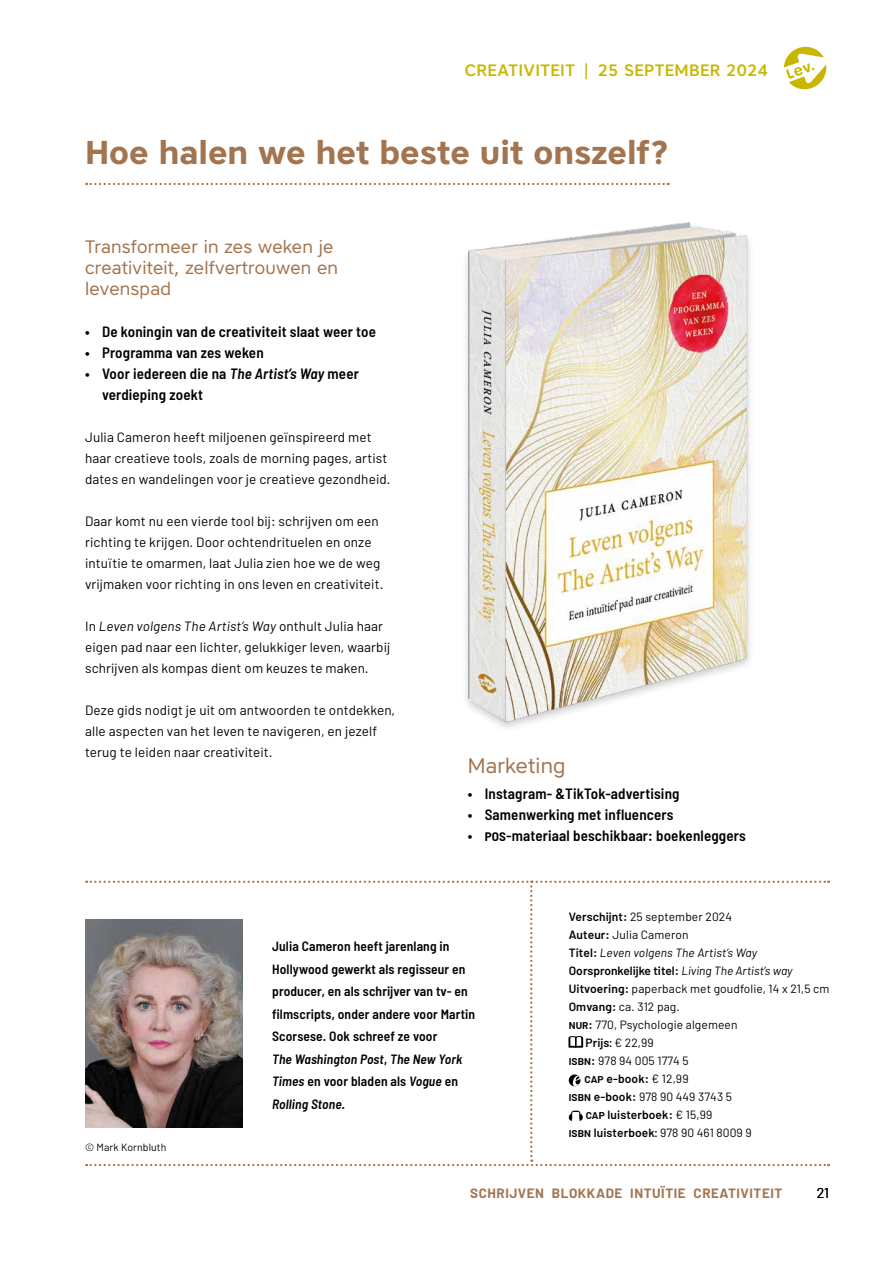
<style>
.page{position:relative;width:893px;height:1263px;background:#fff}
.page>*{position:absolute;margin:0;border:0;box-sizing:border-box;transform-origin:0 0}
.t1{font:700 33px "Core Sans A65";color:#a27550}
.t2{font:21px "Core Sans A45";letter-spacing:.01em;color:#a27550}
.t3{font:18px/21px "Core Sans A45";letter-spacing:.01em;color:#a27550}
.t4{font:500 16.5px "Core Sans A55";letter-spacing:.02em;color:#c8b700}
.t5{font:600 semi-condensed 15px/21px "Barlow";letter-spacing:.01em;color:#000}
.t6{font:14.25px "Barlow";color:#000}
.t7{font:13.5px/21px "Barlow";letter-spacing:.01em;color:#000}
.t8{font:600 semi-condensed 13.5px/22.5px "Barlow";letter-spacing:.01em;color:#000}
.t9{font:700 13.5px "Barlow";letter-spacing:.04em;color:#a27550}
.t10{font:12px "Barlow";letter-spacing:.01em;color:#000}
.t11{font:600 12px "Barlow";letter-spacing:.01em;color:#000}
.t12{font:italic 12px "Barlow";letter-spacing:.01em;color:#000}
.t13{font:10.5px "Barlow";letter-spacing:.01em;color:#000}
.s1{font-style:italic}
.s2{font-weight:600}
.s3{font-weight:600;font-style:normal}
.s4{font-weight:400;font-style:italic}
.s5{font-family:"Korb";font-weight:700}
.s6{font-weight:400}
</style>
<div class="page">
<svg style="left:784px;top:46px;width:43px;height:44px"></svg>
<svg style="left:86px;top:183px;width:583px;height:2px"></svg>
<svg style="left:86px;top:881px;width:743px;height:285px"></svg>
<img style="left:85px;top:919px;width:157px;height:208px">
<img style="left:466px;top:222px;width:284px;height:506px">
<p class="t4" style="left:465px;top:59px;width:305px">CREATIVITEIT | 25 SEPTEMBER 2024</p>
<h1 class="t1" style="left:85px;top:131px;width:585px">Hoe halen we het beste uit onszelf?</h1>
<h3 class="t3" style="left:85px;top:236px;width:254px">Transformeer in zes weken je creativiteit, zelfvertrouwen en levenspad</h3>
<p class="t5" style="left:85px;top:321px;width:293px">• De koningin van de creativiteit slaat weer toe</p>
<p class="t5" style="left:85px;top:342px;width:180px">• Programma van zes weken</p>
<p class="t5" style="left:102px;top:363px;width:258px;text-indent:-17px">• Voor iedereen die na <span class="s1">The Artist’s Way</span> meer verdieping zoekt</p>
<p class="t7" style="left:85px;top:426px;width:307px">Julia Cameron heeft miljoenen geïnspireerd met haar creatieve tools, zoals de morning pages, artist dates en wandelingen voor je creatieve gezondheid.</p>
<p class="t7" style="left:85px;top:510px;width:300px">Daar komt nu een vierde tool bij: schrijven om een richting te krijgen. Door ochtendrituelen en onze intuïtie te omarmen, laat Julia zien hoe we de weg vrijmaken voor richting in ons leven en creativiteit.</p>
<p class="t7" style="left:85px;top:615px;width:307px">In <span class="s1">Leven volgens The Artist’s Way</span> onthult Julia haar eigen pad naar een lichter, gelukkiger leven, waarbij schrijven als kompas dient om keuzes te maken.</p>
<p class="t7" style="left:85px;top:699px;width:312px">Deze gids nodigt je uit om antwoorden te ontdekken, alle aspecten van het leven te navigeren, en jezelf terug te leiden naar creativiteit.</p>
<h2 class="t2" style="left:468px;top:752px;width:99px">Marketing</h2>
<p class="t5" style="left:468px;top:783px;width:213px">• Instagram- &amp;TikTok-advertising</p>
<p class="t5" style="left:468px;top:804px;width:207px">• Samenwerking met influencers</p>
<p class="t5" style="left:468px;top:825px;width:280px">• pos-materiaal beschikbaar: boekenleggers</p>
<p class="t13" style="left:85px;top:1140px;width:83px">© Mark Kornbluth</p>
<p class="t8" style="left:272px;top:935px;width:205px">Julia Cameron heeft jarenlang in<br>Hollywood gewerkt als regisseur en producer, en als schrijver van tv- en filmscripts, onder andere voor Martin<br>Scorsese. Ook schreef ze voor<br><span class="s1">The Washington Post</span>, <span class="s1">The New York<br>Times</span> en voor bladen als <span class="s1">Vogue</span> en<br><span class="s1">Rolling Stone.</span></p>
<p class="t10" style="left:569px;top:910px;width:165px"><span class="s2">Verschijnt:</span> 25 september 2024</p>
<p class="t10" style="left:569px;top:928px;width:121px"><span class="s2">Auteur:</span> Julia Cameron</p>
<p class="t12" style="left:569px;top:946px;width:190px"><span class="s3">Titel:</span> Leven volgens The Artist’s Way</p>
<p class="t11" style="left:569px;top:963px;width:225px">Oorspronkelijke titel: <span class="s4">Living The Artist’s way</span></p>
<p class="t10" style="left:569px;top:982px;width:262px"><span class="s2">Uitvoering:</span> paperback met goudfolie, 14 x 21,5 cm</p>
<p class="t10" style="left:569px;top:1000px;width:113px"><span class="s2">Omvang:</span> ca. 312 pag.</p>
<p class="t10" style="left:569px;top:1018px;width:170px"><span class="s2">nur:</span> 770, Psychologie algemeen</p>
<p class="t10" style="left:585px;top:1036px;width:70px"><span class="s2">Prijs</span><span class="s5">:</span> € 22,99</p>
<p class="t10" style="left:569px;top:1054px;width:121px"><span class="s2">isbn:</span> 978 94 005 1774 5</p>
<p class="t11" style="left:585px;top:1071px;width:106px">cap e-book: <span class="s6">€ 12,99</span></p>
<p class="t10" style="left:569px;top:1090px;width:165px"><span class="s2">isbn e-book:</span> 978 90 449 3743 5</p>
<p class="t11" style="left:586px;top:1107px;width:128px">cap luisterboek: <span class="s6">€ 15,99</span></p>
<p class="t11" style="left:569px;top:1125px;width:184px">isbn luisterboek<span class="s5">:</span> <span class="s6">978 90 461 8009 9</span></p>
<p class="t9" style="left:470px;top:1185px;width:314px">SCHRIJVEN BLOKKADE INTUÏTIE CREATIVITEIT</p>
<p class="t6" style="left:817px;top:1184px;width:14px">21</p>
</div>
